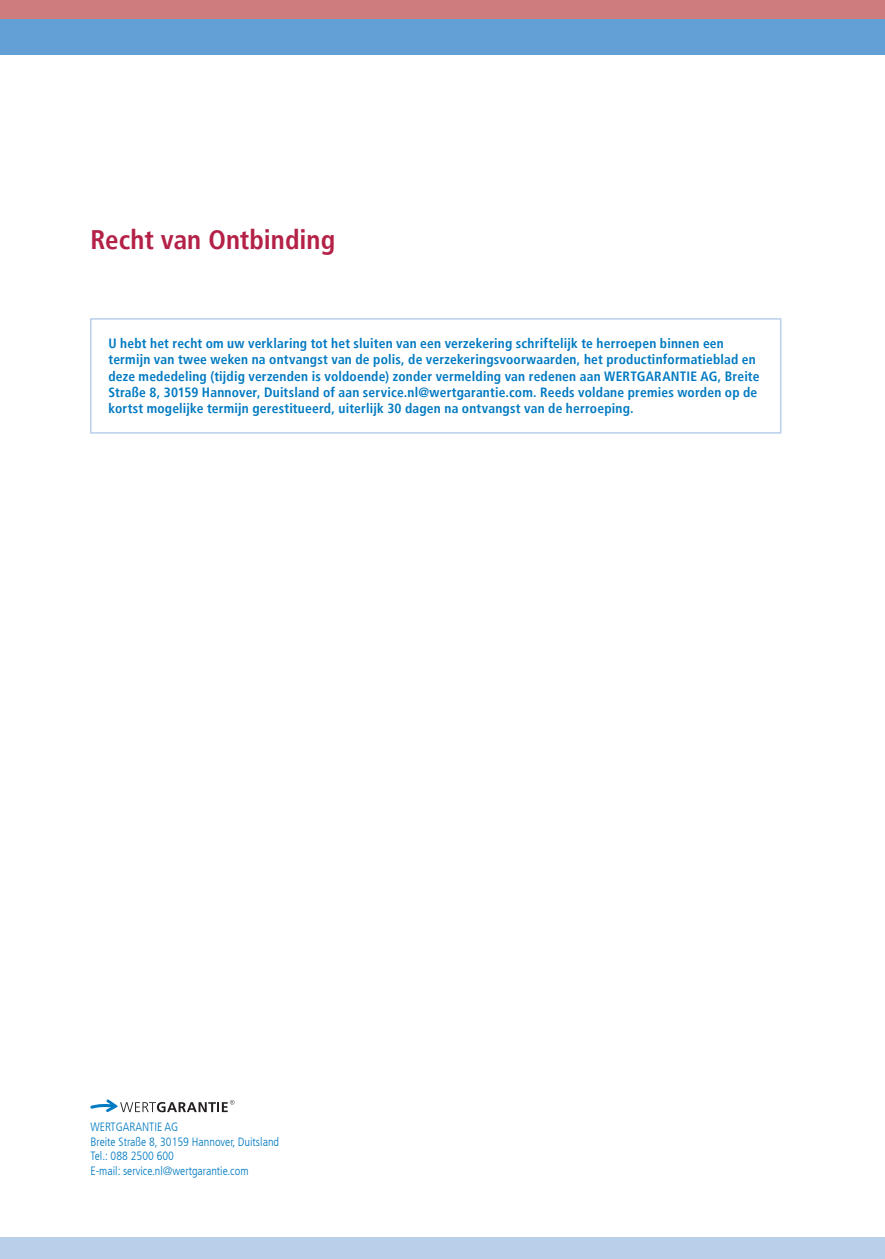
<style>
.page{position:relative;width:885px;height:1259px;background:#fff}
.page>*{position:absolute;margin:0;border:0;box-sizing:border-box;transform-origin:0 0}
.Fliess_NL{font:700 condensed 27px "Frutiger LT";color:#b42147}
.Fliess_NL-2{font:700 condensed 13.5px/16.2px "Frutiger LT";letter-spacing:.015em;color:#007ac2}
.t1{font:300 condensed 12px/14.4px "Frutiger LT";color:#007ac2}
</style>
<div class="page">
<div style="left:0;top:19px;width:884px;height:36px;background:#62a0d6"></div>
<div style="left:0;top:0;width:884px;height:19px;background:#ce7d7f"></div>
<div style="left:0;top:1237px;width:884px;height:22px;background:#b9d0eb"></div>
<div style="left:90px;top:318px;width:691px;height:115px;border:2px solid #b9d0eb"></div>
<svg style="left:90px;top:1099px;width:144px;height:13px"></svg>
<p class="Fliess_NL" style="left:91px;top:224px;width:246px">Recht van Ontbinding</p>
<p class="Fliess_NL-2" style="left:108px;top:335px;width:652px">U hebt het recht om uw verklaring tot het sluiten van een verzekering schriftelijk te herroepen binnen een termijn van twee weken na ontvangst van de polis, de verzekeringsvoorwaarden, het productinformatieblad en deze mededeling (tijdig verzenden is voldoende) zonder vermelding van redenen aan WERTGARANTIE AG, Breite Straße 8, 30159 Hannover, Duitsland of aan service.nl@wertgarantie.com. Reeds voldane premies worden op de kortst mogelijke termijn gerestitueerd, uiterlijk 30 dagen na ontvangst van de herroeping.</p>
<p class="t1" style="left:90px;top:1120px;width:190px">WERTGARANTIE AG<br>Breite Straße 8, 30159 Hannover, Duitsland<br>Tel.: 088 2500 600<br>E-mail: service.nl@wertgarantie.com</p>
</div>
